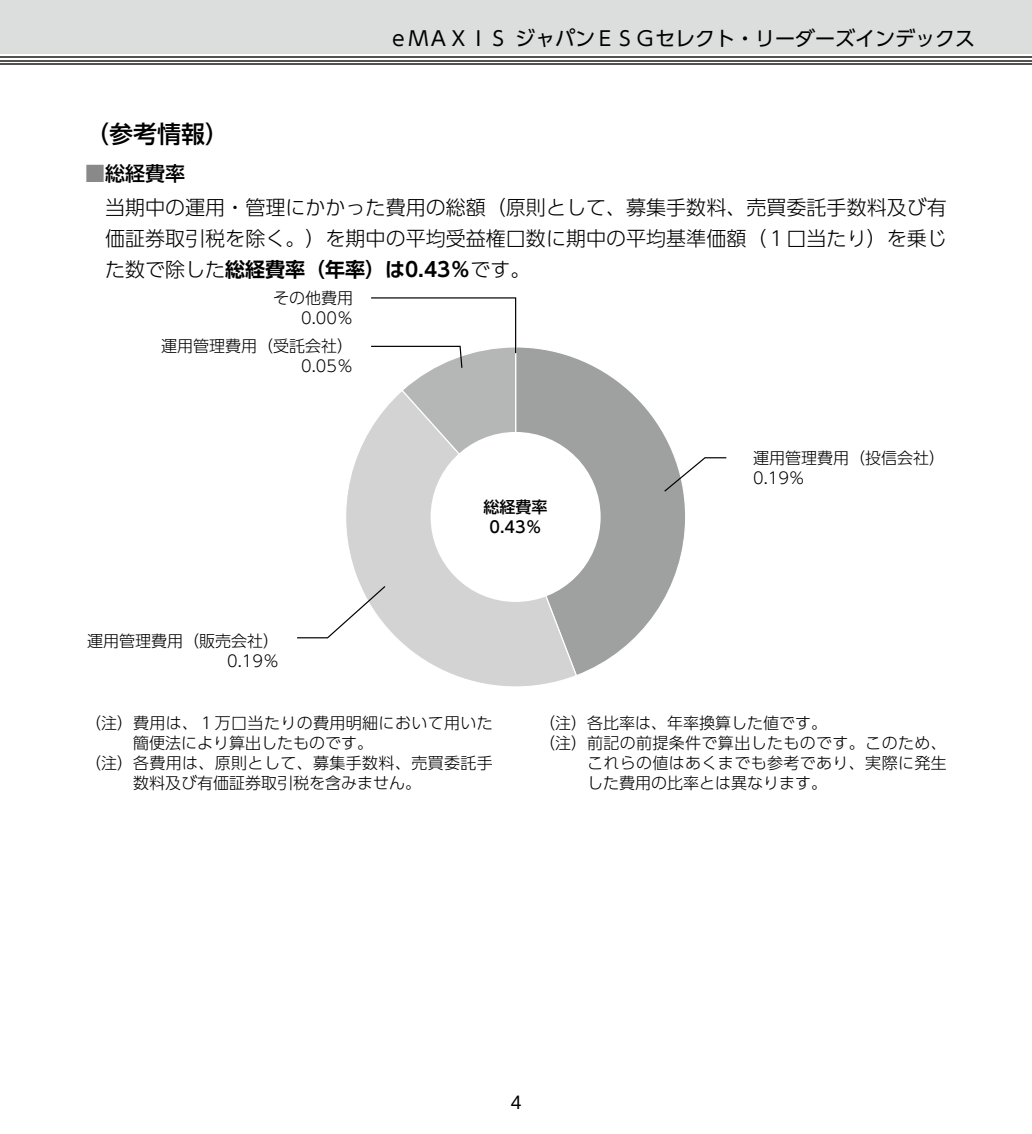
<style>
.page{position:relative;width:1032px;height:1134px;background:#fff}
.page>*{position:absolute;margin:0;border:0;box-sizing:border-box;transform-origin:0 0}
.t1{font:500 24px "UD Shin Go Pro";color:#000}
.t2{font:300 20px/34px "UD Shin Go Pro";color:#000}
.t3{font:20px "UD Shin Go Pro";color:#000}
.t4{font:700 20px "UD Shin Go Pro De";color:#000}
.t5{font:17px "UD Shin Go Pro";color:#000}
.t6{font:300 16px/20px "UD Shin Go Pro";color:#000;text-align:right}
.t7{font:300 16px "UD Shin Go Pro";letter-spacing:.025em;color:#000}
.t8{font:500 16px/20px "UD Shin Go Pro";color:#000;text-align:center}
.s1{font-weight:500;color:#898989}
.s2{font-weight:500}
.s3{font-family:"UD Shin Go Pro";font-weight:300}
</style>
<div class="page">
<div style="left:0;top:0;width:1032px;height:54px;background:#dcdddd"></div>
<hr style="left:0;top:63px;width:1032px;height:2px;background:#545251">
<hr style="left:0;top:60px;width:1032px;height:1px;background:#545251">
<hr style="left:0;top:56px;width:1032px;height:2px;background:#545251">
<svg style="left:517px;top:347px;width:168px;height:328px"></svg>
<svg style="left:346px;top:389px;width:232px;height:298px"></svg>
<div style="left:431px;top:432px;width:170px;height:170px;background:#fff;border-radius:50%"></div>
<svg style="left:370px;top:297px;width:147px;height:223px"></svg>
<svg style="left:297px;top:585px;width:90px;height:54px"></svg>
<svg style="left:663px;top:457px;width:64px;height:36px"></svg>
<p class="t3" style="left:388px;top:22px;width:588px">ｅＭＡＸＩＳ ジャパンＥＳＧセレクト・リーダーズインデックス</p>
<h1 class="t1" style="left:85px;top:114px;width:145px">（参考情報）</h1>
<p class="t2" style="left:105px;top:155px;width:843px;text-indent:-20px"><span class="s1">■</span><span class="s2">総経費率<br></span>当期中の運用・管理にかかった費用の総額（原則として、募集手数料、売買委託手数料及び有</p>
<p class="t2" style="left:105px;top:220px;width:843px">価証券取引税を除く。）を期中の平均受益権口数に期中の平均基準価額（１口当たり）を乗じ</p>
<p class="t4" style="left:105px;top:253px;width:427px"><span class="s3">た数で除した</span>総経費率（年率）は0.43％<span class="s3">です。</span></p>
<p class="t6" style="left:273px;top:287px;width:81px">その他費用<br>0.00％</p>
<p class="t6" style="left:161px;top:336px;width:193px">運用管理費用（受託会社）<br>0.05％</p>
<p class="t6" style="left:87px;top:630px;width:193px">運用管理費用（販売会社）<br>0.19％</p>
<p class="t8" style="left:484px;top:496px;width:65px">総経費率<br>0.43％</p>
<p class="t6" style="left:753px;top:447px;width:193px;text-align:left">運用管理費用（投信会社）<br>0.19％</p>
<p class="t7" style="left:85px;top:710px;width:409px">（注）費用は、１万口当たりの費用明細において用いた</p>
<p class="t6" style="left:133px;top:732px;width:241px">簡便法により算出したものです。</p>
<p class="t7" style="left:85px;top:750px;width:409px">（注）各費用は、原則として、募集手数料、売買委託手</p>
<p class="t6" style="left:133px;top:772px;width:289px">数料及び有価証券取引税を含みません。</p>
<p class="t6" style="left:539px;top:712px;width:289px">（注）各比率は、年率換算した値です。</p>
<p class="t7" style="left:539px;top:730px;width:409px">（注）前記の前提条件で算出したものです。このため、</p>
<p class="t7" style="left:587px;top:750px;width:361px">これらの値はあくまでも参考であり、実際に発生</p>
<p class="t6" style="left:587px;top:772px;width:241px">した費用の比率とは異なります。</p>
<p class="t5" style="left:510px;top:1089px;width:13px">4</p>
</div>
